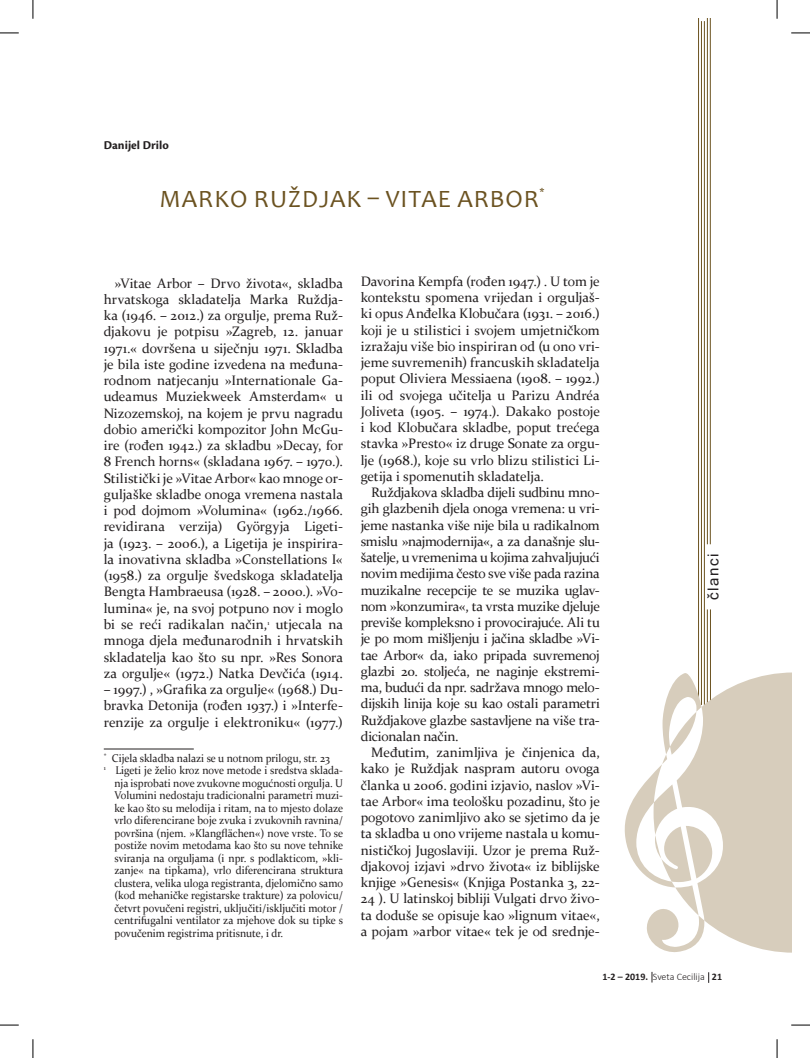
<style>
.page{position:relative;width:810px;height:1058px;background:#fff}
.page>*{position:absolute;margin:0;border:0;box-sizing:border-box;transform-origin:0 0}
.t1{font:25px "Candara";letter-spacing:.04em;color:#6b5220}
.t2{font:15px "Microsoft Sans Serif";letter-spacing:.1em;color:#231f20}
.t3{font:13.75px/16.2px "Constantia";letter-spacing:-.005em;color:#231f20;text-align:justify}
.t4{font:700 12.5px "Cronos Pro";letter-spacing:.005em;color:#231f20}
.t5{font:11.25px "Constantia";color:#231f20;scale:.94 1}
.t6{font:10.12px "Candara";color:#6b5220}
.t7{font:300 10px "Calibri";color:#231f20}
.s1{font-weight:700}
</style>
<div class="page">
<hr style="left:701px;top:21px;width:1px;height:684px;background:#6b5220">
<hr style="left:710px;top:19px;width:1px;height:525px;background:#6b5220">
<hr style="left:698px;top:19px;width:1px;height:686px;background:#6b5220">
<hr style="left:707px;top:19px;width:1px;height:525px;background:#6b5220">
<hr style="left:704px;top:21px;width:1px;height:684px;background:#6b5220">
<hr style="left:707px;top:609px;width:1px;height:96px;background:#6b5220">
<hr style="left:710px;top:609px;width:1px;height:96px;background:#6b5220">
<svg style="left:624px;top:671px;width:167px;height:282px"></svg>
<hr style="left:104px;top:749px;width:90px;height:1px;background:#231f20">
<svg style="left:0;top:32px;width:19px;height:2px"></svg>
<svg style="left:791px;top:32px;width:19px;height:2px"></svg>
<svg style="left:0;top:1024px;width:19px;height:2px"></svg>
<svg style="left:791px;top:1024px;width:19px;height:2px"></svg>
<svg style="left:32px;top:0;width:2px;height:19px"></svg>
<svg style="left:32px;top:1039px;width:2px;height:19px"></svg>
<svg style="left:776px;top:0;width:2px;height:19px"></svg>
<svg style="left:776px;top:1039px;width:2px;height:19px"></svg>
<p class="t4" style="left:104px;top:140px;width:67px">Danijel Drilo</p>
<h1 class="t1" style="left:160px;top:189px;width:381px">MARKO RUŽDJAK VITAE ARBOR</h1>
<p class="t6" style="left:539px;top:187px;width:7px">*</p>
<p class="t3" style="left:104px;top:276px;width:241px;text-indent:11px">»Vitae Arbor – Drvo života«, skladba hrvatskoga skladatelja Marka Ruždja&shy;ka (1946. – 2012.) za orgulje, prema Ruž&shy;djakovu je potpisu »Zagreb, 12. januar 1971.« dovršena u siječnju 1971. Skladba je bila iste godine izvedena na međuna&shy;rodnom natjecanju »Internationale Ga&shy;udeamus Muziekweek Amsterdam« u Nizozemskoj, na kojem je prvu nagradu dobio američki kompozitor John McGu&shy;ire (rođen 1942.) za skladbu »Decay, for 8 French horns« (skladana 1967. – 1970.).<br>Stilistički je »Vitae Arbor« kao mnoge or&shy;guljaške skladbe onoga vremena nastala i pod dojmom »Volumina« (1962./1966. revidirana verzija) Györgyja Ligeti&shy;ja (1923. – 2006.), a Ligetija je inspirira&shy;la inovativna skladba »Constellations I« (1958.) za orgulje švedskoga skladatelja Bengta Hambraeusa (1928. – 2000.). »Vo&shy;lumina« je, na svoj potpuno nov i moglo bi se reći radikalan način,<sup>1</sup> utjecala na mnoga djela međunarodnih i hrvatskih skladatelja kao što su npr. »Res Sonora za orgulje« (1972.) Natka Devčića (1914.</p>
<p class="t3" style="left:104px;top:682px;width:241px">– 1997.) , »Grafika za orgulje« (1968.) Du&shy;bravka Detonija (rođen 1937.) i »Interfe&shy;renzije za orgulje i elektroniku« (1977.)</p>
<p class="t5" style="left:104px;top:753px;width:242px"><sup>*</sup> Cijela skladba nalazi se u notnom prilogu, str. 23</p>
<p class="t5" style="left:104px;top:766px;width:256px"><sup>1</sup> Ligeti je želio kroz nove metode i sredstva sklada-</p>
<p class="t5" style="left:114px;top:778px;width:245px">nja isprobati nove zvukovne mogućnosti orgulja. U</p>
<p class="t5" style="left:114px;top:791px;width:245px">Volumini nedostaju tradicionalni parametri muzi-</p>
<p class="t5" style="left:114px;top:803px;width:245px">ke kao što su melodija i ritam, na to mjesto dolaze</p>
<p class="t5" style="left:114px;top:816px;width:245px">vrlo diferencirane boje zvuka i zvukovnih ravnina/</p>
<p class="t5" style="left:114px;top:828px;width:245px">površina (njem. »Klangflächen«) nove vrste. To se</p>
<p class="t5" style="left:114px;top:841px;width:245px">postiže novim metodama kao što su nove tehnike</p>
<p class="t5" style="left:114px;top:853px;width:245px">sviranja na orguljama (i npr. s podlakticom, »kli-</p>
<p class="t5" style="left:114px;top:866px;width:245px">zanje« na tipkama), vrlo diferencirana struktura</p>
<p class="t5" style="left:114px;top:878px;width:245px">clustera, velika uloga registranta, djelomično samo</p>
<p class="t5" style="left:114px;top:891px;width:245px">(kod mehaničke registarske trakture) za polovicu/</p>
<p class="t5" style="left:114px;top:903px;width:245px">četvrt povučeni registri, uključiti/isključiti motor /</p>
<p class="t5" style="left:114px;top:916px;width:245px">centrifugalni ventilator za mjehove dok su tipke s</p>
<p class="t5" style="left:114px;top:928px;width:181px">povučenim registrima pritisnute, i dr.</p>
<p class="t3" style="left:361px;top:274px;width:241px">Davorina Kempfa (rođen 1947.) . U tom je kontekstu spomena vrijedan i orguljaš&shy;ki opus Anđelka Klobučara (1931. – 2016.) koji je u stilistici i svojem umjetničkom izražaju više bio inspiriran od (u ono vri&shy;jeme suvremenih) francuskih skladatelja poput Oliviera Messiaena (1908. – 1992.) ili od svojega učitelja u Parizu Andréa Joliveta (1905. – 1974.). Dakako postoje i kod Klobučara skladbe, poput trećega stavka »Presto« iz druge Sonate za orgu&shy;lje (1968.), koje su vrlo blizu stilistici Li&shy;getija i spomenutih skladatelja.</p>
<p class="t3" style="left:361px;top:486px;width:241px;text-indent:11px">Ruždjakova skladba dijeli sudbinu mno&shy;gih glazbenih djela onoga vremena: u vri&shy;jeme nastanka više nije bila u radikalnom smislu »najmodernija«, a za današnje slu&shy;šatelje, u vremenima u kojima zahvaljujući novim medijima često sve više pada razina muzikalne recepcije te se muzika uglav&shy;nom »konzumira«, ta vrsta muzike djeluje previše kompleksno i provocirajuće. Ali tu je po mom mišljenju i jačina skladbe »Vi&shy;tae Arbor« da, iako pripada suvremenoj glazbi 20. stoljeća, ne naginje ekstremi&shy;ma, budući da npr. sadržava mnogo melo&shy;dijskih linija koje su kao ostali parametri Ruždjakove glazbe sastavljene na više tra&shy;dicionalan način.</p>
<p class="t3" style="left:361px;top:746px;width:241px;text-indent:11px">Međutim, zanimljiva je činjenica da, kako je Ruždjak naspram autoru ovoga članka u 2006. godini izjavio, naslov »Vi&shy;tae Arbor« ima teološku pozadinu, što je pogotovo zanimljivo ako se sjetimo da je ta skladba u ono vrijeme nastala u komu&shy;nističkoj Jugoslaviji. Uzor je prema Ruž&shy;djakovoj izjavi »drvo života« iz biblijske knjige »Genesis« (Knjiga Postanka 3, 22- 24 ). U latinskoj bibliji Vulgati drvo živo&shy;ta doduše se opisuje kao »lignum vitae«, a pojam »arbor vitae« tek je od srednje-</p>
<p class="t2" style="left:705px;top:600px;width:48px;rotate:-90deg">članci</p>
<p class="t7" style="left:602px;top:972px;width:121px"><span class="s1">1-2 – 2019.</span> Sveta Cecilija <span class="s1">21</span></p>
</div>
